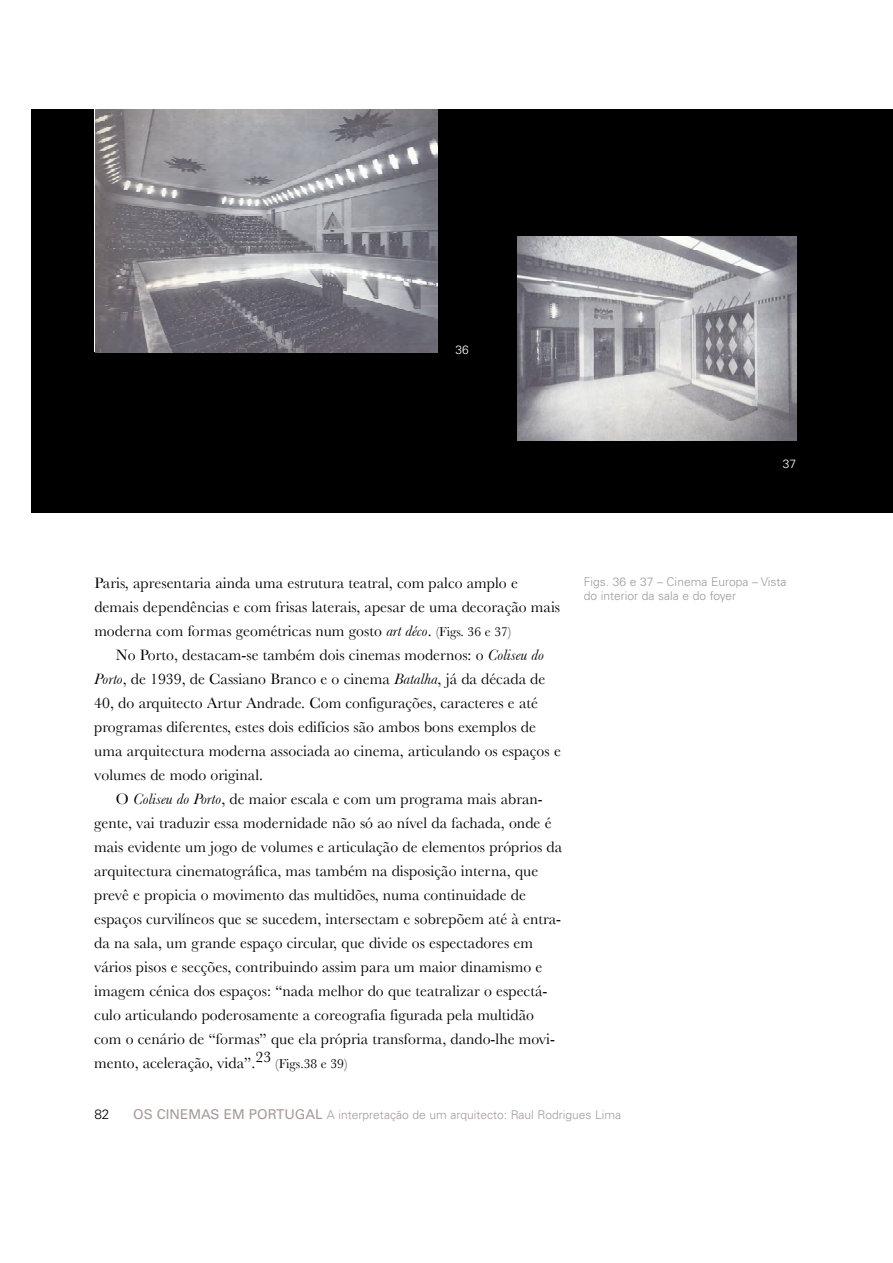
<style>
.page{position:relative;width:893px;height:1263px;background:#fff}
.page>*{position:absolute;margin:0;border:0;box-sizing:border-box;transform-origin:0 0}
.t1{font:15.75px "Baskerville";color:#000}
.t2{font:300 13.5px "Univers";color:#000}
.t3{font:300 12px "Univers";color:#a59a97}
.t4{font:300 12px/14.4px "Univers";color:#9a9c98}
.t5{font:300 12px "Univers";color:#fff}
.s1{font-style:italic}
.s2{font-size:13.5px}
.s3{font-weight:400;font-size:13.5px}
</style>
<div class="page">
<div style="left:31px;top:109px;width:862px;height:404px;background:#000"></div>
<img style="left:95px;top:109px;width:343px;height:244px">
<img style="left:517px;top:237px;width:279px;height:204px">
<p class="t5" style="left:455px;top:345px;width:15px">36</p>
<p class="t5" style="left:783px;top:459px;width:15px">37</p>
<p class="t1" style="left:94px;top:574px;width:425px">Paris, apresentaria ainda uma estrutura teatral, com palco amplo e</p>
<p class="t1" style="left:94px;top:597px;width:467px">demais dependências e com frisas laterais, apesar de uma decoração mais</p>
<p class="t1" style="left:94px;top:622px;width:418px">moderna com formas geométricas num gosto <span class="s1">art déco</span>. <span class="s2">(Figs. 36 e 37)</span></p>
<p class="t1" style="left:116px;top:646px;width:429px">No Porto, destacam-se também dois cinemas modernos: o <span class="s1">Coliseu do</span></p>
<p class="t1" style="left:94px;top:669px;width:452px"><span class="s1">Porto</span>, de 1939, de Cassiano Branco e o cinema <span class="s1">Batalha</span>, já da década de</p>
<p class="t1" style="left:94px;top:694px;width:445px">40, do arquitecto Artur Andrade. Com configurações, caracteres e até</p>
<p class="t1" style="left:94px;top:718px;width:443px">programas diferentes, estes dois edifícios são ambos bons exemplos de</p>
<p class="t1" style="left:94px;top:741px;width:468px">uma arquitectura moderna associada ao cinema, articulando os espaços e</p>
<p class="t1" style="left:94px;top:766px;width:170px">volumes de modo original.</p>
<p class="t1" style="left:116px;top:790px;width:428px">O <span class="s1">Coliseu do Porto</span>, de maior escala e com um programa mais abran-</p>
<p class="t1" style="left:94px;top:813px;width:459px">gente, vai traduzir essa modernidade não só ao nível da fachada, onde é</p>
<p class="t1" style="left:94px;top:838px;width:469px">mais evidente um jogo de volumes e articulação de elementos próprios da</p>
<p class="t1" style="left:94px;top:862px;width:446px">arquitectura cinematográfica, mas também na disposição interna, que</p>
<p class="t1" style="left:94px;top:885px;width:433px">prevê e propicia o movimento das multidões, numa continuidade de</p>
<p class="t1" style="left:94px;top:910px;width:468px">espaços curvilíneos que se sucedem, intersectam e sobrepõem até à entra-</p>
<p class="t1" style="left:94px;top:934px;width:440px">da na sala, um grande espaço circular, que divide os espectadores em</p>
<p class="t1" style="left:94px;top:957px;width:450px">vários pisos e secções, contribuindo assim para um maior dinamismo e</p>
<p class="t1" style="left:94px;top:982px;width:455px">imagem cénica dos espaços: “nada melhor do que teatralizar o espectá-</p>
<p class="t1" style="left:94px;top:1006px;width:441px">culo articulando poderosamente a coreografia figurada pela multidão</p>
<p class="t1" style="left:94px;top:1029px;width:462px">com o cenário de “formas” que ela própria transforma, dando-lhe movi-</p>
<p class="t1" style="left:94px;top:1054px;width:254px">mento, aceleração, vida”.23 <span class="s2">(Figs.38 e 39)</span></p>
<p class="t4" style="left:584px;top:575px;width:204px">Figs. 36 e 37 – Cinema Europa – Vista do interior da sala e do foyer</p>
<p class="t2" style="left:94px;top:1109px;width:17px">82</p>
<p class="t3" style="left:133px;top:1110px;width:489px"><span class="s3">OS CINEMAS EM PORTUGAL</span> A interpretação de um arquitecto: Raul Rodrigues Lima</p>
</div>
